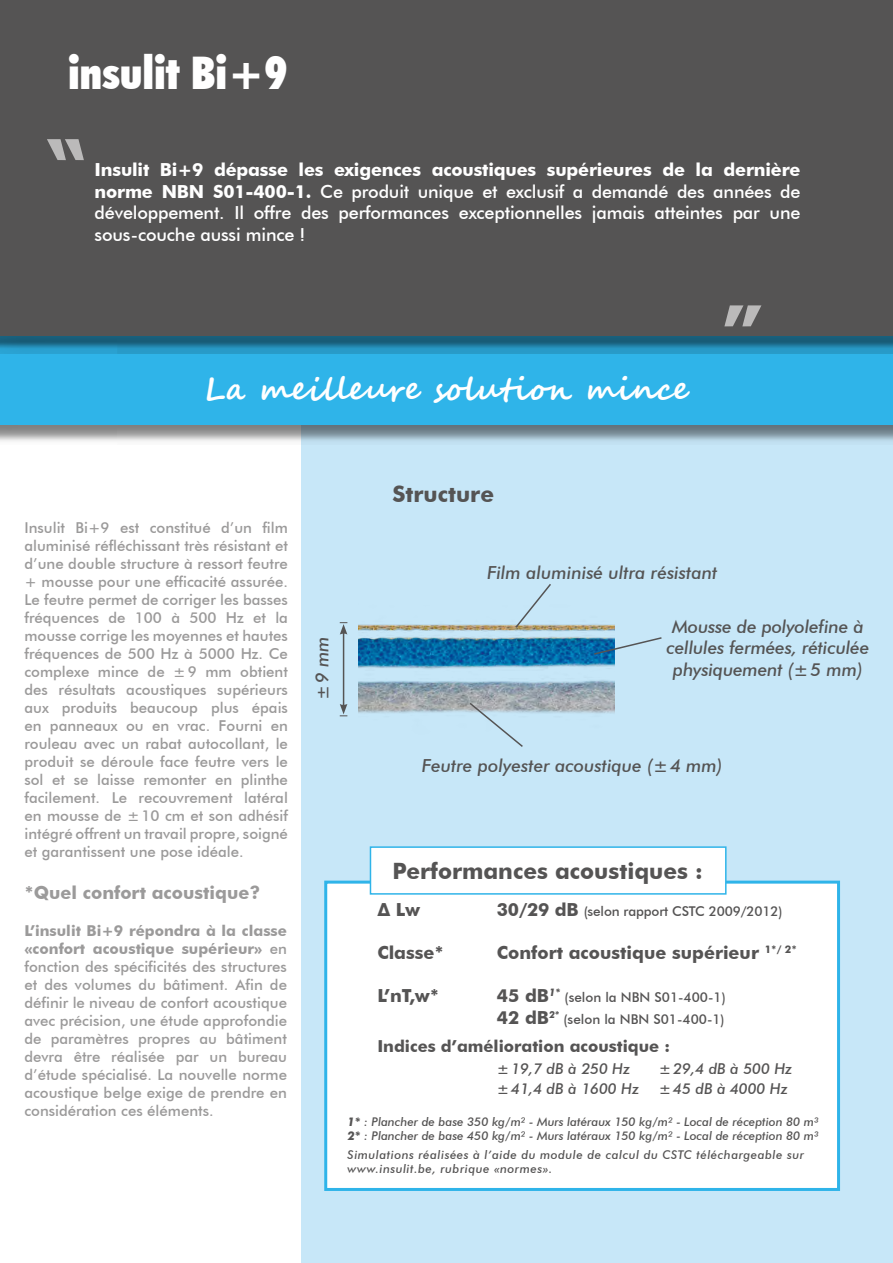
<style>
.page{position:relative;width:893px;height:1263px;background:#fff}
.page>*{position:absolute;margin:0;border:0;box-sizing:border-box;transform-origin:0 0}
.t1{font:700 94.5px "Magneto";color:#fff}
.t2{font:900 condensed 45px "Futura BT";color:#fff}
.t3{font:700 31.5px "Segoe Script";letter-spacing:.01em;color:#fff}
.Titre_gras{font:700 22.5px "Futura BT";color:#555454}
.t4{font:500 18px/21.6px "Futura BT";letter-spacing:-.01em;color:#fff;text-align:justify}
.t5{font:italic 500 18px/21.6px "Futura BT";letter-spacing:-.01em;color:#555454;text-align:center}
.texte_basic{font:700 18px "Futura BT";color:#555454}
.t6{font:700 18px "Futura BT";color:#9b9a9a}
.texte_basic-2{font:700 16.5px "Futura BT";color:#555454}
.t7{font:500 15px/18px "Futura BT";color:#9b9a9a;text-align:justify}
.texte_basic-3{font:italic 500 15px "Futura BT";color:#555454}
.texte_basic-4{font:500 13.5px "Futura BT";color:#555454}
.texte_basic-5{font:italic 500 12px "Futura BT";color:#555454}
.texte_basic-6{font:italic 500 12px/14.4px "Futura BT";letter-spacing:.04em;color:#555454}
.s1{font-weight:700}
.s2{font-style:normal}
.s3{font-weight:700;font-size:18px}
</style>
<div class="page">
<div style="left:302px;top:404px;width:591px;height:859px;background:#c7e7f8"></div>
<div style="left:0;top:336px;width:893px;height:108px;background:#000;opacity:.5"></div>
<div style="left:0;top:335px;width:893px;height:90px;background:#2fb4e9"></div>
<div style="left:0;top:0;width:893px;height:355px;background:#000;opacity:.5"></div>
<div style="left:0;top:0;width:893px;height:336px;background:#555454"></div>
<div style="left:324px;top:881px;width:516px;height:310px;background:#fff;border:3px solid #2fb4e9"></div>
<div style="left:370px;top:847px;width:356px;height:47px;background:#fff"></div>
<div style="left:370px;top:846px;width:357px;height:49px;border:2px solid #2fb4e9"></div>
<hr style="left:343px;top:632px;width:1px;height:74px;background:#555454">
<svg style="left:340px;top:622px;width:7px;height:13px"></svg>
<svg style="left:340px;top:704px;width:7px;height:12px"></svg>
<img style="left:358px;top:624px;width:256px;height:90px">
<svg style="left:514px;top:584px;width:39px;height:45px"></svg>
<svg style="left:592px;top:636px;width:70px;height:20px"></svg>
<svg style="left:468px;top:701px;width:56px;height:46px"></svg>
<p class="t2" style="left:68px;top:45px;width:221px">insulit Bi+9</p>
<p class="t4" style="left:95px;top:159px;width:707px"><span class="s1">Insulit Bi+9 dépasse les exigences acoustiques supérieures de la dernière norme NBN S01-400-1.</span> Ce produit unique et exclusif a demandé des années de développement. Il offre des performances exceptionnelles jamais atteintes par une sous-couche aussi mince !</p>
<p class="t3" style="left:204px;top:363px;width:486px">La meilleure solution mince</p>
<p class="Titre_gras" style="left:392px;top:480px;width:103px">Structure</p>
<h1 class="t1" style="left:717px;top:284px;width:42px">''</h1>
<p class="t7" style="left:24px;top:518px;width:265px">Insulit Bi+9 est constitué d’un film aluminisé réfléchissant très résistant et d’une double structure à ressort feutre + mousse pour une efficacité assurée.<br>Le feutre permet de corriger les basses fréquences de 100 à 500 Hz et la mousse corrige les moyennes et hautes fréquences de 500 Hz à 5000 Hz. Ce complexe mince de ±9 mm obtient des résultats acoustiques supérieurs aux produits beaucoup plus épais en panneaux ou en vrac. Fourni en rouleau avec un rabat autocollant, le produit se déroule face feutre vers le sol et se laisse remonter en plinthe facilement. Le recouvrement latéral en mousse de ±10 cm et son adhésif intégré offrent un travail propre, soigné et garantissent une pose idéale.</p>
<p class="t6" style="left:24px;top:882px;width:237px">*Quel confort acoustique?</p>
<p class="t7" style="left:24px;top:921px;width:264px"><span class="s1">L’insulit Bi+9 répondra à la classe «confort acoustique supérieur»</span> en fonction des spécificités des structures et des volumes du bâtiment. Afin de définir le niveau de confort acoustique avec précision, une étude approfondie de paramètres propres au bâtiment devra être réalisée par un bureau d’étude spécialisé. La nouvelle norme acoustique belge exige de prendre en considération ces éléments.</p>
<p class="t5" style="left:311px;top:700px;width:65px;rotate:-90deg"><span class="s2">±</span>9 mm</p>
<p class="t5" style="left:487px;top:562px;width:232px">Film aluminisé ultra résistant</p>
<p class="t5" style="left:666px;top:615px;width:204px">Mousse de polyolefine à cellules fermées, réticulée physiquement (±5 mm)</p>
<p class="t5" style="left:422px;top:754px;width:302px">Feutre polyester acoustique (±4 mm)</p>
<p class="Titre_gras" style="left:392px;top:857px;width:312px">Performances acoustiques :</p>
<p class="texte_basic" style="left:377px;top:898px;width:44px">∆ Lw</p>
<p class="texte_basic-4" style="left:497px;top:903px;width:287px"><span class="s3">30/29 dB</span> (selon rapport CSTC 2009/2012)</p>
<p class="texte_basic" style="left:377px;top:942px;width:68px">Classe*</p>
<p class="texte_basic" style="left:497px;top:942px;width:301px">Confort acoustique supérieur <sup>1*/</sup> <sup>2*</sup></p>
<p class="texte_basic" style="left:377px;top:985px;width:63px">L’nT,w*</p>
<p class="texte_basic-4" style="left:497px;top:989px;width:230px"><span class="s3">45 dB</span><sup>1*</sup> (selon la NBN S01-400-1)</p>
<p class="texte_basic-4" style="left:497px;top:1011px;width:229px"><span class="s3">42 dB</span><sup>2*</sup> (selon la NBN S01-400-1)</p>
<p class="texte_basic-2" style="left:377px;top:1036px;width:294px">Indices d’amélioration acoustique :</p>
<p class="texte_basic-3" style="left:497px;top:1060px;width:135px">±19,7 dB à 250 Hz</p>
<p class="texte_basic-3" style="left:659px;top:1060px;width:135px">±29,4 dB à 500 Hz</p>
<p class="texte_basic-3" style="left:497px;top:1080px;width:144px">±41,4 dB à 1600 Hz</p>
<p class="texte_basic-3" style="left:659px;top:1080px;width:131px">±45 dB à 4000 Hz</p>
<p class="texte_basic-5" style="left:348px;top:1114px;width:473px"><span class="s1">1*</span> : Plancher de base 350 kg/m² - Murs latéraux 150 kg/m² - Local de réception 80 m³</p>
<p class="texte_basic-5" style="left:348px;top:1128px;width:473px"><span class="s1">2*</span> : Plancher de base 450 kg/m² - Murs latéraux 150 kg/m² - Local de réception 80 m³</p>
<p class="texte_basic-6" style="left:348px;top:1147px;width:458px">Simulations réalisées à l’aide du module de calcul du CSTC téléchargeable sur www.insulit.be, rubrique «normes».</p>
</div>
